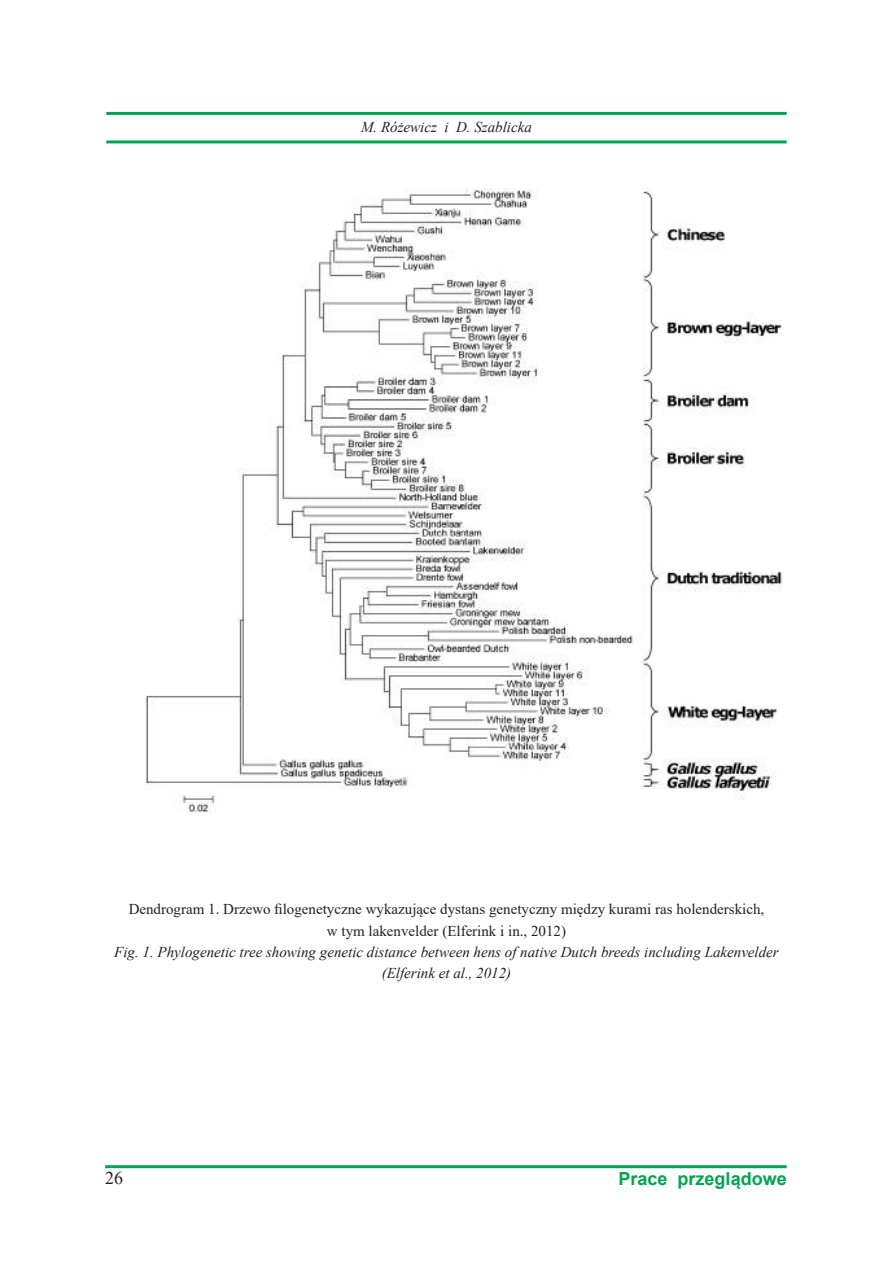
<style>
.page{position:relative;width:893px;height:1263px;background:#fff}
.page>*{position:absolute;margin:0;border:0;box-sizing:border-box;transform-origin:0 0}
.t1{font:700 18px "Arial";color:#00a54f}
.t2{font:18px "Times New Roman";color:#231f20}
.Normalny{font:italic 15px/21.3px "Times New Roman";color:#231f20;text-align:center}
.Normalny-2{font:15px "Times New Roman";color:#231f20}
</style>
<div class="page">
<hr style="left:106px;top:112px;width:681px;height:3px;background:#00a54f">
<hr style="left:106px;top:140px;width:681px;height:3px;background:#00a54f">
<hr style="left:105px;top:1165px;width:682px;height:3px;background:#00a54f">
<img style="left:145px;top:189px;width:638px;height:624px">
<p class="Normalny" style="left:361px;top:116px;width:172px">M. Różewicz i D. Szablicka</p>
<p class="Normalny-2" style="left:129px;top:899px;width:637px">Dendrogram 1. Drzewo filogenetyczne wykazujące dystans genetyczny między kurami ras holenderskich,</p>
<p class="Normalny-2" style="left:327px;top:920px;width:241px">w tym lakenvelder (Elferink i in., 2012)</p>
<p class="Normalny" style="left:114px;top:941px;width:666px">Fig. 1. Phylogenetic tree showing genetic distance between hens of native Dutch breeds including Lakenvelder (Elferink et al., 2012)</p>
<p class="t2" style="left:105px;top:1165px;width:19px">26</p>
<p class="t1" style="left:619px;top:1166px;width:170px">Prace przeglądowe</p>
</div>
